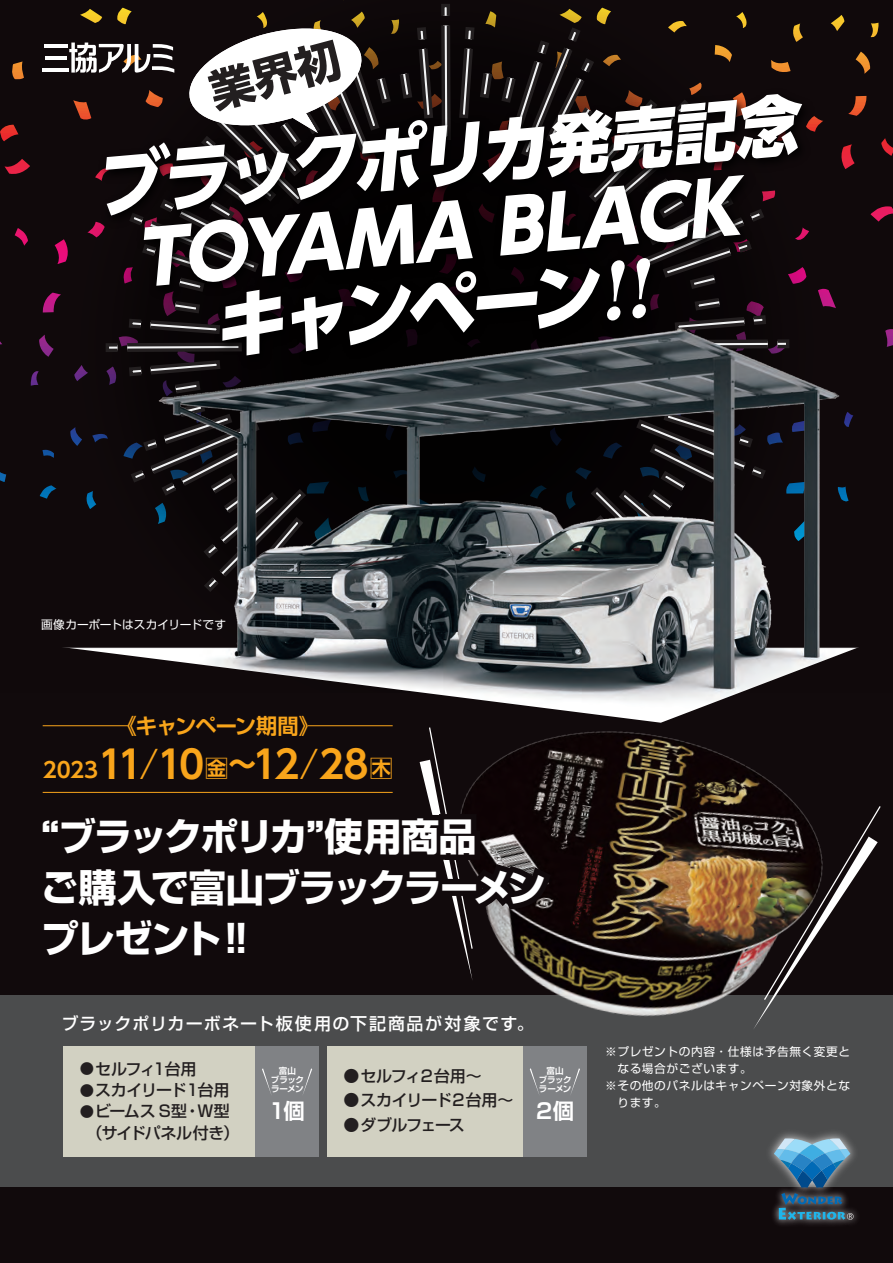
<style>
.page{position:relative;width:893px;height:1263px;background:#110a0c}
.page>*{position:absolute;margin:0;border:0;box-sizing:border-box;transform-origin:0 0}
.t1{font:italic 800 73.2px/75.3px "UD Shin Go Pr 6";color:#fff;text-align:center}
.t2{font:700 38.25px/51px "Shin Go Pr 6";letter-spacing:-.055em;color:#fff}
.t3{font:700 38.25px "UD Shin Go Pr 6 De";letter-spacing:-.095em;color:#f9a51b}
.t4{font:700 21.3px "Shin Go Pr 6 De";letter-spacing:-.045em;color:#f9a51b}
.t5{font:700 21.3px "Shin Go Pr 6 De";color:#fff}
.t6{font:500 16.95px "Shin Go Pr 6";letter-spacing:.08em;color:#fff}
.t7{font:500 15.9px "Shin Go Pr 6";letter-spacing:-.055em;color:#231f20}
.t8{font:500 15.9px/21.3px "Shin Go Pr 6";letter-spacing:-.02em;color:#231f20;text-align:center}
.t9{font:500 15.9px "Shin Go Pr 6";letter-spacing:-.11em;color:#231f20}
.t10{font:500 15.9px "Shin Go Pr 6";letter-spacing:-.075em;color:#231f20}
.t11{font:11.7px/17px "Shin Go Pr 6";letter-spacing:.05em;color:#fff}
.t12{font:11.7px "Shin Go Pr 6";color:#fff}
.t13{font:700 8.55px/9.6px "Shin Go Pr 6 De";letter-spacing:-.055em;color:#fff;text-align:center}
.s1{font-size:65.85px}
.s2{font-family:"Reim Pr 6";font-weight:900}
.s3{font-size:21.3px}
.s4{font-family:"Shin Go Pr 6";font-weight:300}
.s5{font-size:22.95px}
.s6{font-family:"Shin Go Pr 6 De"}
.s7{font-size:14.4px}
</style>
<div class="page">
<svg style="left:117px;top:4px;width:674px;height:74px"></svg>
<div style="left:0;top:995px;width:893px;height:191px;background:#4b4c4d"></div>
<svg style="left:853px;top:806px;width:28px;height:74px"></svg>
<img style="left:63px;top:387px;width:796px;height:310px">
<img style="left:458px;top:697px;width:395px;height:331px">
<img style="left:67px;top:78px;width:753px;height:342px">
<svg style="left:42px;top:726px;width:515px;height:255px"></svg>
<hr style="left:44px;top:45px;width:23px;height:3px;background:#fff">
<hr style="left:45px;top:57px;width:21px;height:3px;background:#fff">
<hr style="left:43px;top:69px;width:26px;height:3px;background:#fff">
<svg style="left:69px;top:43px;width:105px;height:30px"></svg>
<img style="left:773px;top:1210px;width:64px;height:15px">
<img style="left:761px;top:1132px;width:102px;height:55px">
<img style="left:837px;top:1210px;width:20px;height:15px">
<svg style="left:774px;top:1138px;width:79px;height:82px"></svg>
<hr style="left:43px;top:792px;width:350px;height:1px;background:#f9a51b">
<hr style="left:43px;top:725px;width:85px;height:1px;background:#f9a51b">
<hr style="left:308px;top:725px;width:85px;height:1px;background:#f9a51b">
<div style="left:255px;top:1046px;width:64px;height:110px;background:#808285"></div>
<div style="left:64px;top:1046px;width:191px;height:110px;background:#d2d1c2"></div>
<div style="left:523px;top:1046px;width:64px;height:110px;background:#808285"></div>
<div style="left:327px;top:1046px;width:196px;height:110px;background:#d2d1c2"></div>
<svg style="left:262px;top:1068px;width:9px;height:26px"></svg>
<svg style="left:303px;top:1068px;width:9px;height:26px"></svg>
<svg style="left:530px;top:1068px;width:9px;height:26px"></svg>
<svg style="left:571px;top:1068px;width:9px;height:25px"></svg>
<svg style="left:184px;top:22px;width:183px;height:111px"></svg>
<h1 class="t1" style="left:89px;top:146px;width:708px;rotate:-5deg">ブラックポリカ<span class="s1">発売記念<br></span>TOYAMA BLACK<br>キャンペーン<span class="s2">！！</span></h1>
<p class="t12" style="left:41px;top:615px;width:186px">画像カーポートはスカイリードです</p>
<h3 class="t4" style="left:116px;top:708px;width:205px">《キャンペーン期間》</h3>
<h2 class="t3" style="left:43px;top:733px;width:351px"><span class="s3">2023</span>11<span class="s4">/</span>10<span class="s5">金</span><span class="s6">~</span>12<span class="s4">/</span>28<span class="s5">木</span></h2>
<h2 class="t2" style="left:41px;top:810px;width:507px">“ブラックポリカ”使用商品<br>ご購入で富山ブラックラーメンプレゼント！！</h2>
<h3 class="t6" style="left:61px;top:1010px;width:474px">ブラックポリカーボネート板使用の下記商品が対象です。</h3>
<h3 class="t9" style="left:80px;top:1056px;width:118px"><span class="s7">●</span>セルフィ１台用</h3>
<h3 class="t7" style="left:80px;top:1077px;width:151px"><span class="s7">●</span>スカイリード１台用</h3>
<h3 class="t8" style="left:80px;top:1100px;width:161px"><span class="s7">●</span>ビームス S型・W型（サイドパネル付き）</h3>
<p class="t13" style="left:539px;top:1065px;width:34px">富山<br>ブラック</p>
<p class="t13" style="left:539px;top:1083px;width:34px">ラーメン</p>
<p class="t13" style="left:271px;top:1065px;width:34px">富山<br>ブラック</p>
<p class="t13" style="left:271px;top:1083px;width:34px">ラーメン</p>
<h3 class="t7" style="left:344px;top:1063px;width:140px">●セルフィ２台用～</h3>
<h3 class="t7" style="left:344px;top:1087px;width:171px">●スカイリード２台用～</h3>
<h3 class="t10" style="left:344px;top:1112px;width:123px">●ダブルフェース</h3>
<h3 class="t5" style="left:269px;top:1094px;width:37px">1個</h3>
<h3 class="t5" style="left:536px;top:1094px;width:39px">2個</h3>
<p class="t11" style="left:605px;top:1042px;width:246px">※プレゼントの内容・仕様は予告無く変更と　なる場合がございます。<br>※その他のパネルはキャンペーン対象外とな　ります。</p>
</div>
